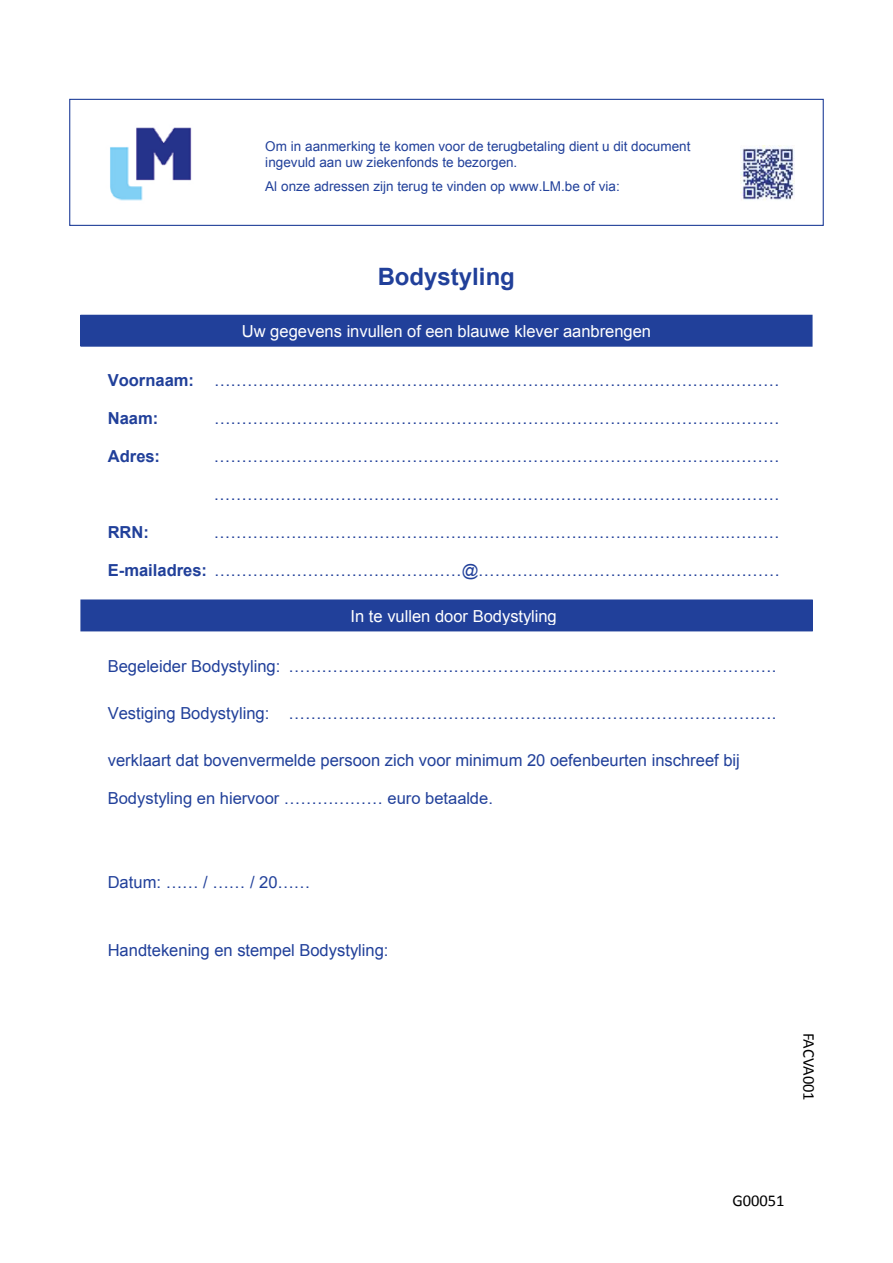
<style>
.page{position:relative;width:893px;height:1263px;background:#fff}
.page>*{position:absolute;margin:0;border:0;box-sizing:border-box;transform-origin:0 0}
.t1{font:700 24px "Arial";color:#21409a}
.t2{font:16.5px "Arial";color:#21409a}
.t3{font:16.5px "Arial";color:#fff}
.t4{font:700 16.5px "Arial";color:#21409a}
.t5{font:16.5px "Calibri";color:#000}
.t6{font:13.5px/15.5px "Arial";letter-spacing:.005em;color:#21409a}
.s1{font-weight:700}
</style>
<div class="page">
<div style="left:81px;top:315px;width:731px;height:31px;background:#21409a"></div>
<div style="left:80px;top:315px;width:732px;height:32px;border:1px solid #21409a"></div>
<div style="left:81px;top:600px;width:731px;height:31px;background:#21409a"></div>
<div style="left:80px;top:599px;width:733px;height:32px;border:1px solid #21409a"></div>
<div style="left:69px;top:99px;width:755px;height:127px;border:1px solid #21409a"></div>
<img style="left:110px;top:127px;width:82px;height:74px">
<img style="left:740px;top:146px;width:54px;height:54px">
<p class="t6" style="left:265px;top:139px;width:427px">Om in aanmerking te komen voor de terugbetaling dient u dit document ingevuld aan uw ziekenfonds te bezorgen.</p>
<p class="t6" style="left:265px;top:179px;width:356px">Al onze adressen zijn terug te vinden op www.LM.be of via:</p>
<h1 class="t1" style="left:378px;top:261px;width:139px">Bodystyling</h1>
<p class="t3" style="left:242px;top:320px;width:411px">Uw gegevens invullen of een blauwe klever aanbrengen</p>
<p class="t2" style="left:108px;top:369px;width:673px"><span class="s1">Voornaam:</span> ………………………………………………………………………………….………</p>
<p class="t4" style="left:108px;top:407px;width:52px">Naam:</p>
<p class="t2" style="left:214px;top:407px;width:567px">………………………………………………………………………………….………</p>
<p class="t4" style="left:108px;top:445px;width:54px">Adres:</p>
<p class="t2" style="left:214px;top:445px;width:567px">………………………………………………………………………………….………</p>
<p class="t2" style="left:214px;top:483px;width:567px">………………………………………………………………………………….………</p>
<p class="t4" style="left:108px;top:521px;width:43px">RRN:</p>
<p class="t2" style="left:214px;top:521px;width:567px">………………………………………………………………………………….………</p>
<p class="t2" style="left:108px;top:559px;width:674px"><span class="s1">E-mailadres:</span> ………………………………………@……………………………………….………</p>
<p class="t3" style="left:350px;top:605px;width:208px">In te vullen door Bodystyling</p>
<p class="t2" style="left:108px;top:655px;width:670px">Begeleider Bodystyling: ………………………………………….………………………………….</p>
<p class="t2" style="left:108px;top:702px;width:670px">Vestiging Bodystyling: ………………………………………….………………………………….</p>
<p class="t2" style="left:108px;top:749px;width:633px">verklaart dat bovenvermelde persoon zich voor minimum 20 oefenbeurten inschreef bij</p>
<p class="t2" style="left:108px;top:787px;width:387px">Bodystyling en hiervoor ……………… euro betaalde.</p>
<p class="t2" style="left:108px;top:871px;width:204px">Datum: …… / …… / 20……</p>
<p class="t2" style="left:108px;top:939px;width:282px">Handtekening en stempel Bodystyling:</p>
<p class="t5" style="left:820px;top:1033px;width:70px;rotate:90deg">FACVA001</p>
<p class="t5" style="left:732px;top:1189px;width:54px">G00051</p>
</div>
